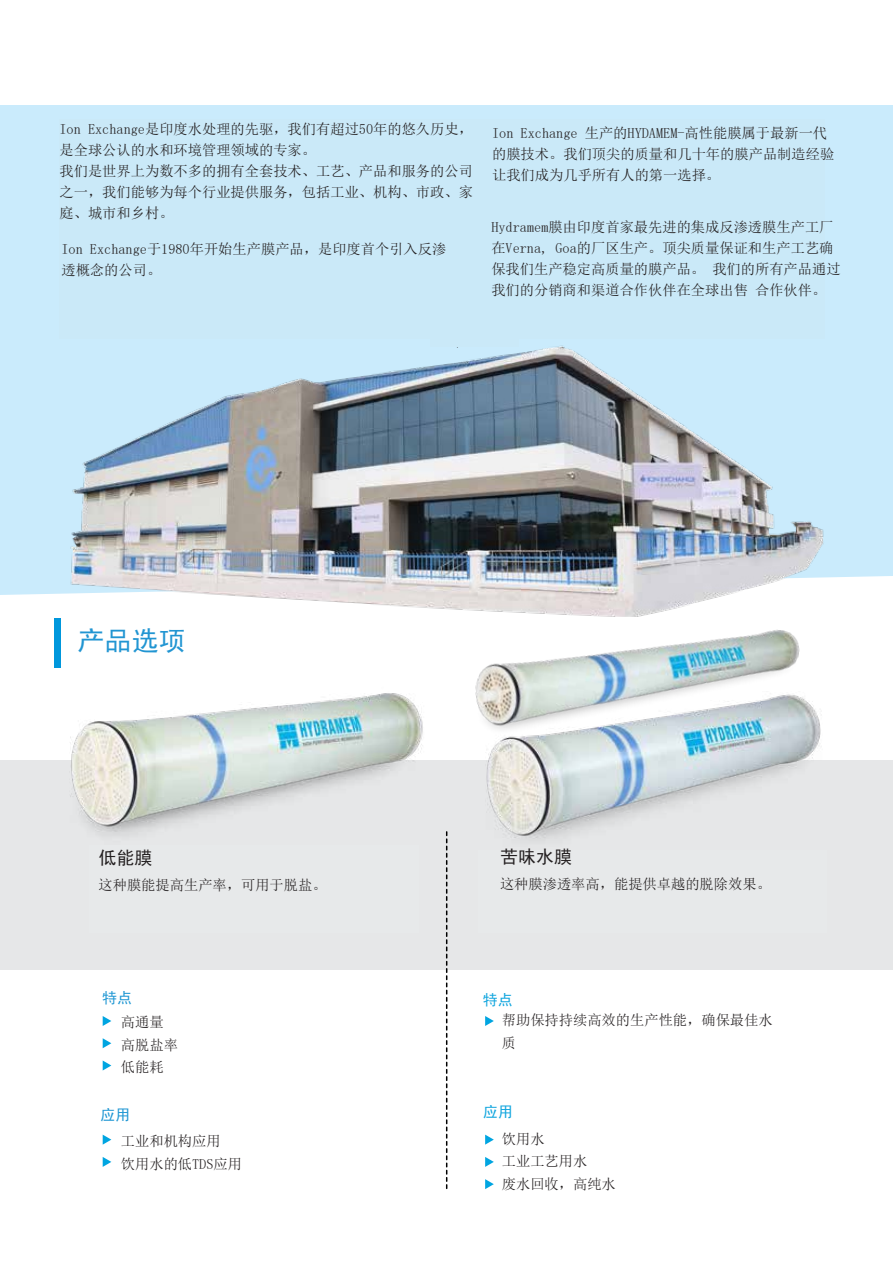
<style>
.page{position:relative;width:893px;height:1262px;background:#fff}
.page>*{position:absolute;margin:0;border:0;box-sizing:border-box;transform-origin:0 0}
.t1{font:27px "Sim Hei";color:#2195d2}
.t2{font:18px "Sim Hei";color:#231f20}
.t3{font:15px "Sim Hei";color:#1e96d3}
.t4{font:15px "Sim Hei";color:#10a5de}
.t5{font:14.25px/21px "Sim Sun";color:#231f20}
</style>
<div class="page">
<div style="left:0;top:760px;width:892px;height:209px;background:#e6e7e8"></div>
<svg style="left:103px;top:1016px;width:8px;height:10px"></svg>
<svg style="left:103px;top:1038px;width:8px;height:10px"></svg>
<svg style="left:103px;top:1060px;width:8px;height:10px"></svg>
<svg style="left:485px;top:1016px;width:9px;height:10px"></svg>
<img style="left:60px;top:651px;width:363px;height:184px">
<img style="left:487px;top:803px;width:188px;height:37px">
<img style="left:475px;top:616px;width:346px;height:187px">
<svg style="left:445px;top:831px;width:3px;height:359px"></svg>
<div style="left:54px;top:618px;width:6px;height:50px;background:#0097dc"></div>
<svg style="left:103px;top:1135px;width:8px;height:9px"></svg>
<svg style="left:103px;top:1157px;width:8px;height:9px"></svg>
<svg style="left:485px;top:1134px;width:9px;height:10px"></svg>
<svg style="left:485px;top:1157px;width:9px;height:9px"></svg>
<svg style="left:485px;top:1179px;width:9px;height:10px"></svg>
<div style="left:0;top:105px;width:892px;height:490px;background:#caebfc"></div>
<img style="left:37px;top:335px;width:796px;height:281px">
<div style="left:60px;top:119px;width:765px;height:220px;background:#cae9f8"></div>
<div style="left:430px;top:334px;width:89px;height:13px;background:#cae9f8"></div>
<div style="left:77px;top:630px;width:256px;height:39px;background:#fff"></div>
<p class="t5" style="left:60px;top:118px;width:415px">Ion Exchange是印度水处理的先驱，我们有超过50年的悠久历史，是全球公认的水和环境管理领域的专家。<br>我们是世界上为数不多的拥有全套技术、工艺、产品和服务的公司之一，我们能够为每个行业提供服务，包括工业、机构、市政、家庭、城市和乡村。</p>
<p class="t5" style="left:61px;top:239px;width:386px">Ion Exchange于1980年开始生产膜产品，是印度首个引入反渗透概念的公司。</p>
<p class="t5" style="left:492px;top:122px;width:343px">Ion Exchange 生产的HYDAMEM-高性能膜属于最新一代的膜技术。我们顶尖的质量和几十年的膜产品制造经验让我们成为几乎所有人的第一选择。</p>
<p class="t5" style="left:491px;top:216px;width:351px">Hydramem膜由印度首家最先进的集成反渗透膜生产工厂在Verna, Goa的厂区生产。顶尖质量保证和生产工艺确保我们生产稳定高质量的膜产品。 我们的所有产品通过我们的分销商和渠道合作伙伴在全球出售 合作伙伴。</p>
<h1 class="t1" style="left:78px;top:627px;width:109px">产品选项</h1>
<p class="t2" style="left:99px;top:849px;width:55px">低能膜</p>
<p class="t5" style="left:99px;top:874px;width:229px">这种膜能提高生产率，可用于脱盐。</p>
<p class="t3" style="left:102px;top:989px;width:31px">特点</p>
<p class="t5" style="left:121px;top:1011px;width:58px;line-height:22.5px">高通量高脱盐率低能耗</p>
<p class="t3" style="left:100px;top:1107px;width:31px">应用</p>
<p class="t5" style="left:121px;top:1129px;width:123px;line-height:22.5px">工业和机构应用<br>饮用水的低TDS应用</p>
<p class="t2" style="left:500px;top:847px;width:73px">苦味水膜</p>
<p class="t5" style="left:500px;top:874px;width:272px">这种膜渗透率高，能提供卓越的脱除效果。</p>
<p class="t4" style="left:482px;top:992px;width:31px">特点</p>
<p class="t5" style="left:502px;top:1008px;width:272px;line-height:22.5px">帮助保持持续高效的生产性能，确保最佳水质</p>
<p class="t4" style="left:483px;top:1104px;width:31px">应用</p>
<p class="t5" style="left:502px;top:1127px;width:115px;line-height:22.5px">饮用水<br>工业工艺用水<br>废水回收，高纯水</p>
</div>
